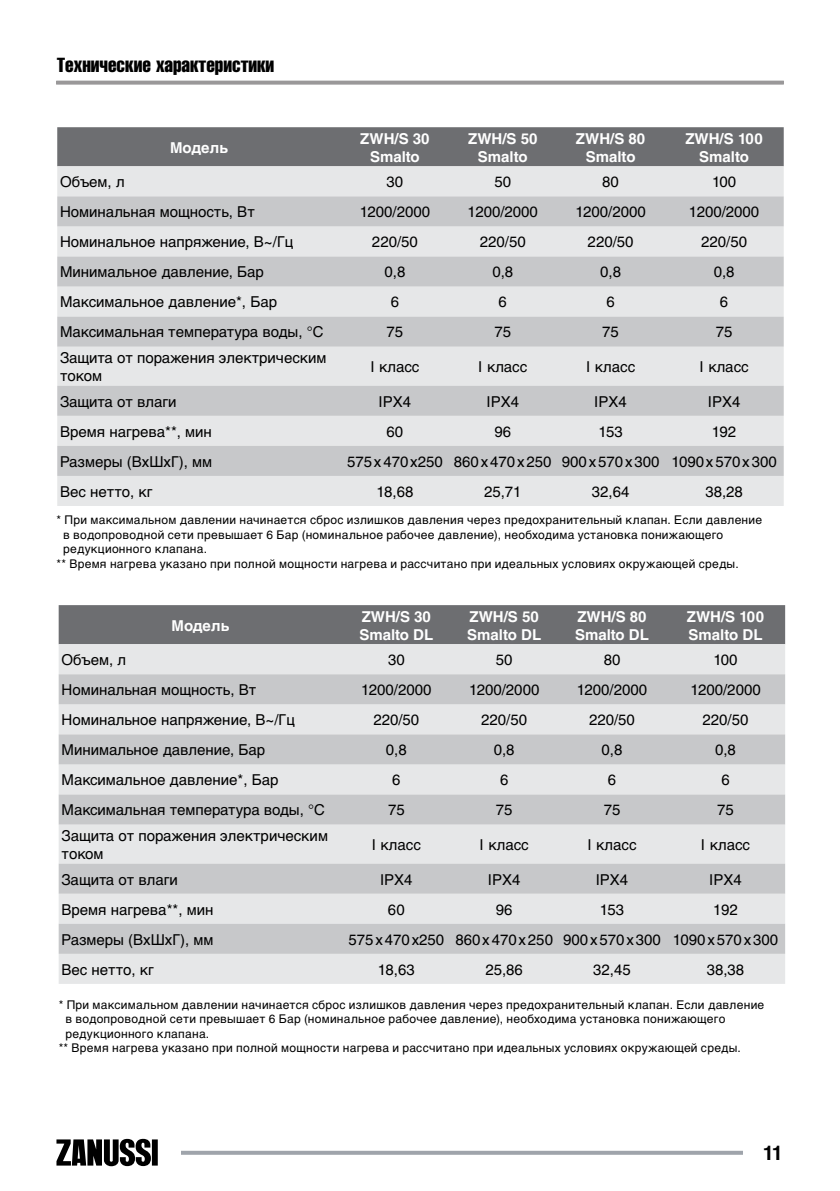
<style>
.page{position:relative;width:840px;height:1191px;background:#fff}
.page>*{position:absolute;margin:0;border:0;box-sizing:border-box;transform-origin:0 0}
.t1{font:extra-condensed 20px "Helvetica LTCYR";color:#000}
.t2{font:700 20px "Helvetica LTCYR";color:#000}
.t3{font:15px/18px "Helvetica LTCYR";color:#000}
.t4{font:700 15px/18px "Helvetica LTCYR";color:#fff;text-align:center}
.t5{font:12px "Helvetica LTCYR";letter-spacing:.02em;color:#000}
</style>
<div class="page">
<svg style="left:182px;top:1150px;width:560px;height:4px;background:#b2b6bb"></svg>
<svg style="left:56px;top:1138px;width:102px;height:28px"></svg>
<svg style="left:57px;top:81px;width:725px;height:4px;background:#a3a1a2"></svg>
<div style="left:57px;top:127px;width:726px;height:39px;background:#6d6e71"></div>
<div style="left:57px;top:166px;width:726px;height:340px;background:#e6e7e8"></div>
<svg style="left:57px;top:196px;width:726px;height:280px;background:#d5d6d8"></svg>
<div style="left:59px;top:605px;width:725px;height:39px;background:#6d6e71"></div>
<div style="left:59px;top:644px;width:725px;height:340px;background:#e6e7e8"></div>
<svg style="left:59px;top:674px;width:725px;height:279px;background:#d5d6d8"></svg>
<h1 class="t1" style="left:57px;top:55px;width:219px">Технические характеристики</h1>
<p class="t4" style="left:170px;top:138px;width:60px">Модель</p>
<p class="t4" style="left:360px;top:129px;width:71px">ZWH/S 30<br>Smalto</p>
<p class="t4" style="left:468px;top:129px;width:71px">ZWH/S 50<br>Smalto</p>
<p class="t4" style="left:575px;top:129px;width:71px">ZWH/S 80<br>Smalto</p>
<p class="t4" style="left:685px;top:129px;width:79px">ZWH/S 100<br>Smalto</p>
<p class="t3" style="left:60px;top:173px;width:66px">Объем, л</p>
<p class="t3" style="left:386px;top:173px;width:18px">30</p>
<p class="t3" style="left:494px;top:173px;width:18px">50</p>
<p class="t3" style="left:602px;top:173px;width:18px">80</p>
<p class="t3" style="left:711px;top:173px;width:26px">100</p>
<p class="t3" style="left:60px;top:203px;width:196px">Номинальная мощность, Вт</p>
<p class="t3" style="left:359px;top:203px;width:72px">1200/2000</p>
<p class="t3" style="left:467px;top:203px;width:72px">1200/2000</p>
<p class="t3" style="left:575px;top:203px;width:72px">1200/2000</p>
<p class="t3" style="left:688px;top:203px;width:72px">1200/2000</p>
<p class="t3" style="left:60px;top:233px;width:234px">Номинальное напряжение, В~/Гц</p>
<p class="t3" style="left:372px;top:233px;width:47px">220/50</p>
<p class="t3" style="left:479px;top:233px;width:47px">220/50</p>
<p class="t3" style="left:587px;top:233px;width:47px">220/50</p>
<p class="t3" style="left:700px;top:233px;width:47px">220/50</p>
<p class="t3" style="left:60px;top:263px;width:205px">Минимальное давление, Бар</p>
<p class="t3" style="left:384px;top:263px;width:22px">0,8</p>
<p class="t3" style="left:492px;top:263px;width:22px">0,8</p>
<p class="t3" style="left:600px;top:263px;width:22px">0,8</p>
<p class="t3" style="left:713px;top:263px;width:22px">0,8</p>
<p class="t3" style="left:60px;top:293px;width:218px">Максимальное давление*, Бар</p>
<p class="t3" style="left:390px;top:293px;width:10px">6</p>
<p class="t3" style="left:498px;top:293px;width:10px">6</p>
<p class="t3" style="left:606px;top:293px;width:10px">6</p>
<p class="t3" style="left:719px;top:293px;width:10px">6</p>
<p class="t3" style="left:60px;top:323px;width:265px">Максимальная температура воды, °С</p>
<p class="t3" style="left:386px;top:323px;width:18px">75</p>
<p class="t3" style="left:494px;top:323px;width:18px">75</p>
<p class="t3" style="left:602px;top:323px;width:18px">75</p>
<p class="t3" style="left:715px;top:323px;width:18px">75</p>
<p class="t3" style="left:60px;top:349px;width:268px">Защита от поражения электрическим током</p>
<p class="t3" style="left:370px;top:358px;width:51px">I класс</p>
<p class="t3" style="left:478px;top:358px;width:51px">I класс</p>
<p class="t3" style="left:585px;top:358px;width:51px">I класс</p>
<p class="t3" style="left:699px;top:358px;width:51px">I класс</p>
<p class="t3" style="left:60px;top:392px;width:118px">Защита от влаги</p>
<p class="t3" style="left:378px;top:392px;width:34px">IPX4</p>
<p class="t3" style="left:486px;top:392px;width:34px">IPX4</p>
<p class="t3" style="left:594px;top:392px;width:34px">IPX4</p>
<p class="t3" style="left:707px;top:392px;width:34px">IPX4</p>
<p class="t3" style="left:60px;top:422px;width:153px">Время нагрева**, мин</p>
<p class="t3" style="left:386px;top:422px;width:18px">60</p>
<p class="t3" style="left:494px;top:422px;width:18px">96</p>
<p class="t3" style="left:598px;top:422px;width:26px">153</p>
<p class="t3" style="left:711px;top:422px;width:26px">192</p>
<p class="t3" style="left:60px;top:452px;width:153px">Размеры (ВхШхГ), мм</p>
<p class="t3" style="left:347px;top:452px;width:431px">575х470х250 860х470х250 900х570х300 1090х570х300</p>
<p class="t3" style="left:60px;top:482px;width:94px">Вес нетто, кг</p>
<p class="t3" style="left:376px;top:482px;width:38px">18,68</p>
<p class="t3" style="left:483px;top:482px;width:39px">25,71</p>
<p class="t3" style="left:591px;top:482px;width:39px">32,64</p>
<p class="t3" style="left:705px;top:482px;width:39px">38,28</p>
<p class="t5" style="left:57px;top:513px;width:706px">* При максимальном давлении начинается сброс излишков давления через предохранительный клапан. Если давление</p>
<p class="t5" style="left:63px;top:528px;width:661px">в водопроводной сети превышает 6 Бар (номинальное рабочее давление), необходима установка понижающего</p>
<p class="t5" style="left:63px;top:542px;width:145px">редукционного клапана.</p>
<p class="t5" style="left:57px;top:556px;width:683px">** Время нагрева указано при полной мощности нагрева и рассчитано при идеальных условиях окружающей среды.</p>
<p class="t4" style="left:171px;top:616px;width:60px">Модель</p>
<p class="t4" style="left:359px;top:607px;width:75px;text-align:left">ZWH/S 30<br>Smalto DL</p>
<p class="t4" style="left:467px;top:607px;width:75px;text-align:left">ZWH/S 50<br>Smalto DL</p>
<p class="t4" style="left:574px;top:607px;width:75px;text-align:left">ZWH/S 80<br>Smalto DL</p>
<p class="t4" style="left:686px;top:607px;width:79px;text-align:left">ZWH/S 100<br>Smalto DL</p>
<p class="t3" style="left:61px;top:651px;width:66px">Объем, л</p>
<p class="t3" style="left:388px;top:651px;width:18px">30</p>
<p class="t3" style="left:495px;top:651px;width:18px">50</p>
<p class="t3" style="left:603px;top:651px;width:18px">80</p>
<p class="t3" style="left:713px;top:651px;width:26px">100</p>
<p class="t3" style="left:61px;top:681px;width:196px">Номинальная мощность, Вт</p>
<p class="t3" style="left:361px;top:681px;width:72px">1200/2000</p>
<p class="t3" style="left:468px;top:681px;width:72px">1200/2000</p>
<p class="t3" style="left:576px;top:681px;width:72px">1200/2000</p>
<p class="t3" style="left:690px;top:681px;width:72px">1200/2000</p>
<p class="t3" style="left:61px;top:711px;width:234px">Номинальное напряжение, В~/Гц</p>
<p class="t3" style="left:373px;top:711px;width:47px">220/50</p>
<p class="t3" style="left:481px;top:711px;width:47px">220/50</p>
<p class="t3" style="left:588px;top:711px;width:47px">220/50</p>
<p class="t3" style="left:702px;top:711px;width:47px">220/50</p>
<p class="t3" style="left:61px;top:741px;width:205px">Минимальное давление, Бар</p>
<p class="t3" style="left:385px;top:741px;width:22px">0,8</p>
<p class="t3" style="left:493px;top:741px;width:22px">0,8</p>
<p class="t3" style="left:601px;top:741px;width:22px">0,8</p>
<p class="t3" style="left:714px;top:741px;width:22px">0,8</p>
<p class="t3" style="left:61px;top:771px;width:218px">Максимальное давление*, Бар</p>
<p class="t3" style="left:392px;top:771px;width:10px">6</p>
<p class="t3" style="left:499px;top:771px;width:10px">6</p>
<p class="t3" style="left:607px;top:771px;width:10px">6</p>
<p class="t3" style="left:721px;top:771px;width:10px">6</p>
<p class="t3" style="left:61px;top:801px;width:265px">Максимальная температура воды, °С</p>
<p class="t3" style="left:388px;top:801px;width:18px">75</p>
<p class="t3" style="left:495px;top:801px;width:18px">75</p>
<p class="t3" style="left:603px;top:801px;width:18px">75</p>
<p class="t3" style="left:716px;top:801px;width:18px">75</p>
<p class="t3" style="left:61px;top:826px;width:268px">Защита от поражения электрическим током</p>
<p class="t3" style="left:371px;top:835px;width:51px">I класс</p>
<p class="t3" style="left:479px;top:835px;width:51px">I класс</p>
<p class="t3" style="left:587px;top:835px;width:51px">I класс</p>
<p class="t3" style="left:700px;top:835px;width:51px">I класс</p>
<p class="t3" style="left:61px;top:870px;width:118px">Защита от влаги</p>
<p class="t3" style="left:380px;top:870px;width:34px">IPX4</p>
<p class="t3" style="left:487px;top:870px;width:34px">IPX4</p>
<p class="t3" style="left:595px;top:870px;width:34px">IPX4</p>
<p class="t3" style="left:708px;top:870px;width:34px">IPX4</p>
<p class="t3" style="left:61px;top:900px;width:153px">Время нагрева**, мин</p>
<p class="t3" style="left:388px;top:900px;width:18px">60</p>
<p class="t3" style="left:495px;top:900px;width:18px">96</p>
<p class="t3" style="left:599px;top:900px;width:26px">153</p>
<p class="t3" style="left:713px;top:900px;width:26px">192</p>
<p class="t3" style="left:61px;top:930px;width:153px">Размеры (ВхШхГ), мм</p>
<p class="t3" style="left:348px;top:930px;width:431px">575х470х250 860х470х250 900х570х300 1090х570х300</p>
<p class="t3" style="left:61px;top:960px;width:94px">Вес нетто, кг</p>
<p class="t3" style="left:377px;top:960px;width:38px">18,63</p>
<p class="t3" style="left:485px;top:960px;width:39px">25,86</p>
<p class="t3" style="left:593px;top:960px;width:39px">32,45</p>
<p class="t3" style="left:706px;top:960px;width:39px">38,38</p>
<p class="t5" style="left:59px;top:997px;width:706px">* При максимальном давлении начинается сброс излишков давления через предохранительный клапан. Если давление</p>
<p class="t5" style="left:65px;top:1012px;width:661px">в водопроводной сети превышает 6 Бар (номинальное рабочее давление), необходима установка понижающего</p>
<p class="t5" style="left:65px;top:1026px;width:145px">редукционного клапана.</p>
<p class="t5" style="left:59px;top:1041px;width:683px">** Время нагрева указано при полной мощности нагрева и рассчитано при идеальных условиях окружающей среды.</p>
<h1 class="t2" style="left:762px;top:1141px;width:22px">11</h1>
</div>
